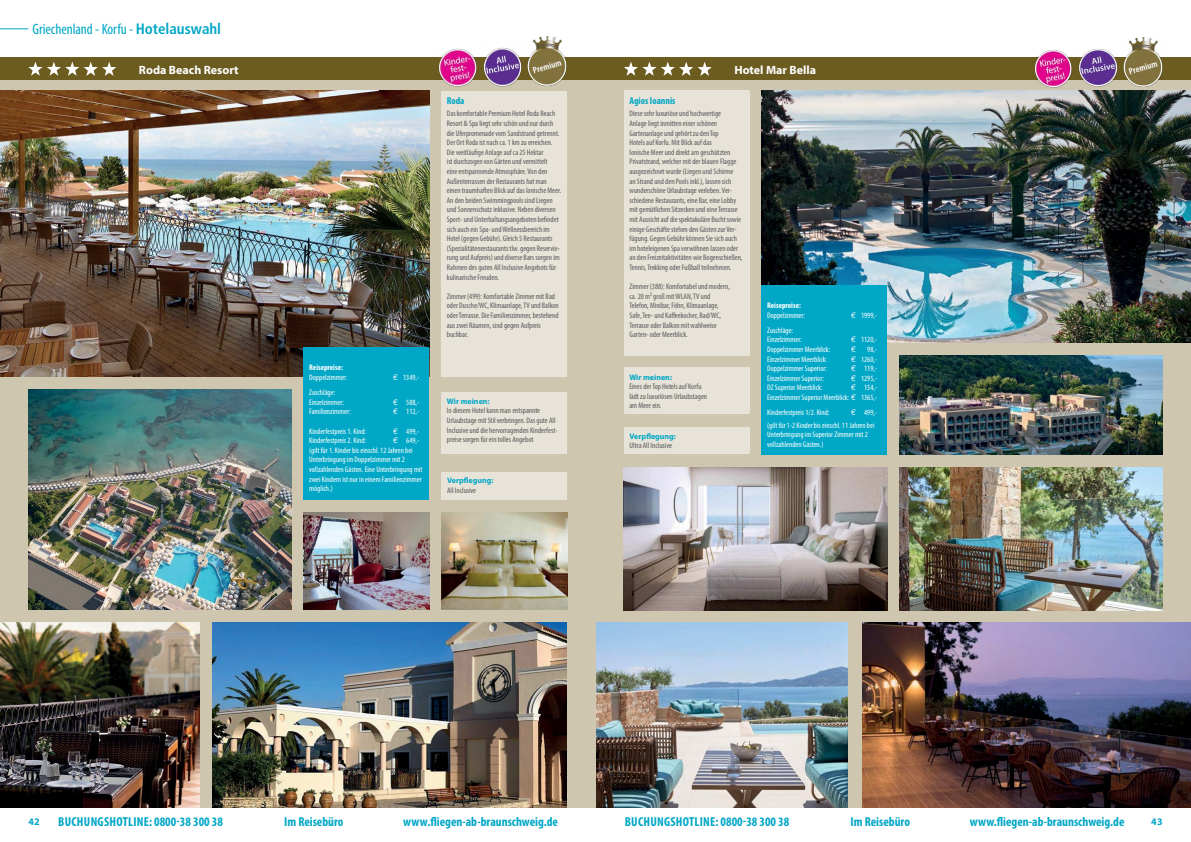
<style>
.page{position:relative;width:1191px;height:842px;background:#fff}
.page>*{position:absolute;margin:0;border:0;box-sizing:border-box;transform-origin:0 0}
.t1{font:condensed 15px "Myriad Pro";letter-spacing:-.005em;color:#00a7c6}
.t2{font:700 condensed 13px "Myriad Pro";color:#00a7c6}
.t3{font:700 condensed 13px "Myriad Pro";letter-spacing:.02em;color:#00a7c6}
.t4{font:700 12px "Myriad Pro";color:#fff}
.t5{font:700 condensed 10px "Myriad Pro";color:#00a7c6}
.t6{font:700 10px "Myriad Pro";color:#00a7c6}
.t7{font:condensed 8px/9.6px "Myriad Pro";color:#58595b}
.t8{font:condensed 8px/9.6px "Myriad Pro";color:#fff}
.t9{font:700 8px/9.6px "Myriad Pro";color:#00a7c6}
.t10{font:8px "Linotype Euro Font Ato F";color:#fff}
.s1{font-family:"Frutiger";font-weight:700}
.s2{font-weight:700}
.s3{font-family:"Linotype Euro Font Ato F";font-stretch:normal}
.s4{font-weight:700;font-stretch:normal;color:#00a7c6}
.s5{font-weight:400;font-stretch:condensed;color:#58595b}
</style>
<div class="page">
<div style="left:595px;top:60px;width:596px;height:748px;background:#cfc6b0"></div>
<div style="left:595px;top:57px;width:596px;height:23px;background:#6c5c20"></div>
<svg style="left:624px;top:62px;width:87px;height:14px"></svg>
<img style="left:761px;top:91px;width:430px;height:252px">
<img style="left:899px;top:356px;width:263px;height:98px">
<img style="left:623px;top:467px;width:264px;height:143px">
<img style="left:596px;top:622px;width:252px;height:185px">
<img style="left:862px;top:622px;width:329px;height:186px">
<img style="left:899px;top:467px;width:263px;height:144px">
<div style="left:761px;top:285px;width:126px;height:169px;background:#00a7c6"></div>
<div style="left:623px;top:368px;width:126px;height:46px;background:#e7e3d8"></div>
<div style="left:624px;top:427px;width:125px;height:27px;background:#e7e3d8"></div>
<div style="left:624px;top:91px;width:125px;height:265px;background:#e7e3d8"></div>
<svg style="left:0;top:28px;width:28px;height:1px"></svg>
<img style="left:1123px;top:37px;width:40px;height:50px">
<div style="left:0;top:60px;width:595px;height:748px;background:#cfc6b0"></div>
<div style="left:0;top:57px;width:595px;height:23px;background:#6c5c20"></div>
<svg style="left:28px;top:62px;width:88px;height:14px"></svg>
<img style="left:0;top:91px;width:429px;height:286px">
<img style="left:28px;top:389px;width:264px;height:220px">
<img style="left:213px;top:622px;width:354px;height:186px">
<img style="left:441px;top:512px;width:126px;height:97px">
<div style="left:303px;top:347px;width:126px;height:153px;background:#00a7c6"></div>
<div style="left:441px;top:392px;width:126px;height:61px;background:#e7e3d8"></div>
<div style="left:441px;top:472px;width:126px;height:27px;background:#e7e3d8"></div>
<div style="left:441px;top:91px;width:126px;height:286px;background:#e7e3d8"></div>
<img style="left:527px;top:37px;width:40px;height:49px">
<img style="left:303px;top:512px;width:126px;height:97px">
<img style="left:0;top:622px;width:200px;height:186px">
<img style="left:484px;top:47px;width:38px;height:40px">
<img style="left:1079px;top:48px;width:39px;height:39px">
<img style="left:439px;top:48px;width:38px;height:39px">
<img style="left:1035px;top:49px;width:37px;height:39px">
<p class="t1" style="left:33px;top:20px;width:190px">Griechenland - Korfu - <span class="s1">Hotelauswahl</span></p>
<p class="t4" style="left:139px;top:62px;width:101px">Roda Beach Resort</p>
<p class="t8" style="left:309px;top:363px;width:39px"><span class="s2">Reisepreise:<br></span>Doppelzimmer:</p>
<p class="t8" style="left:393px;top:372px;width:27px"><span class="s3">C</span> 1349,-</p>
<p class="t8" style="left:309px;top:388px;width:36px">Zuschläge:<br>Einzelzimmer:</p>
<p class="t8" style="left:393px;top:397px;width:27px"><span class="s3">C</span> 588,-</p>
<p class="t8" style="left:309px;top:407px;width:43px">Familienzimmer:</p>
<p class="t8" style="left:393px;top:407px;width:27px"><span class="s3">C</span> 112,-</p>
<p class="t8" style="left:309px;top:426px;width:58px">Kinderfestpreis 1. Kind:</p>
<p class="t8" style="left:393px;top:426px;width:27px"><span class="s3">C</span> 499,-</p>
<p class="t8" style="left:309px;top:436px;width:58px">Kinderfestpreis 2. Kind:</p>
<p class="t8" style="left:309px;top:436px;width:115px;text-indent:84px"><span class="s3">C</span> 649,- (gilt für 1. Kinder bis einschl. 12 Jahren bei<br>Unterbringung im Doppelzimmer mit 2 vollzahlenden Gästen. Eine Unterbringung mit zwei Kindern ist nur in einem Familienzimmer möglich.)</p>
<p class="t5" style="left:447px;top:94px;width:19px">Roda</p>
<p class="t7" style="left:447px;top:109px;width:116px">Das komfortable Premium Hotel Roda Beach Resort &amp; Spa liegt sehr schön und nur durch die Uferpromenade vom Sandstrand getrennt.<br>Der Ort Roda ist nach ca. 1 km zu erreichen.<br>Die weitläufige Anlage auf ca 25 Hektar<br>ist durchzogen von Gärten und vermittelt<br>eine entspannende Atmosphäre. Von den Außenterrassen der Restaurants hat man einen traumhaften Blick auf das Ionische Meer.<br>An den beiden Swimmingpools sind Liegen und Sonnenschutz inklusive. Neben diversen Sport- und Unterhaltungsangeboten befindet sich auch ein Spa- und Wellnessbereich im Hotel (gegen Gebühr). Gleich 5 Restaurants (Spezialitätenrestaurants tlw. gegen Reservie&shy;rung und Aufpreis) und diverse Bars sorgen im Rahmen des guten All Inclusive Angebots für kulinarische Freuden.</p>
<p class="t7" style="left:447px;top:291px;width:113px">Zimmer (499): Komfortable Zimmer mit Bad oder Dusche/WC, Klimaanlage, TV und Balkon oder Terrasse. Die Familienzimmer, bestehend aus zwei Räumen, sind gegen Aufpreis buchbar.</p>
<p class="t7" style="left:447px;top:396px;width:112px"><span class="s4">Wir meinen:<br></span>In diesem Hotel kann man entspannte Urlaubstage mit Stil verbringen. Das gute All Inclusive und die hervorragenden Kinderfest&shy;preise sorgen für ein tolles Angebot</p>
<p class="t9" style="left:447px;top:476px;width:48px">Verpflegung:<br><span class="s5">All Inclusive</span></p>
<p class="t4" style="left:734px;top:62px;width:83px">Hotel Mar Bella</p>
<p class="t5" style="left:629px;top:94px;width:47px">Agios Ioannis</p>
<p class="t7" style="left:629px;top:109px;width:114px">Diese sehr luxuriöse und hochwertige<br>Anlage liegt inmitten einer schönen Gartenanlage und gehört zu den Top<br>Hotels auf Korfu. Mit Blick auf das<br>lonische Meer und direkt am geschützten Privatstrand, welcher mit der blauen Flagge ausgezeichnet wurde (Liegen und Schirme<br>an Strand und den Pools inkl.), lassen sich wunderschöne Urlaubstage verleben. Ver&shy;schiedene Restaurants, eine Bar, eine Lobby mit gemütlichen Sitzecken und eine Terrasse mit Aussicht auf die spektakuläre Bucht sowie einige Geschäfte stehen den Gästen zur Ver&shy;fügung. Gegen Gebühr können Sie sich auch im hoteleigenen Spa verwöhnen lassen oder an den Freizeitaktivitäten wie Bogenschießen, Tennis, Trekking oder Fußball teilnehmen.</p>
<p class="t7" style="left:629px;top:282px;width:102px">Zimmer (388): Komfortabel und modern, ca. 20 m² groß mit WLAN, TV und Telefon, Minibar, Föhn, Klimaanlage, Safe, Tee- und Kaffeekocher, Bad/WC, Terrasse oder Balkon mit wahlweise Garten- oder Meerblick.</p>
<p class="t7" style="left:629px;top:372px;width:79px"><span class="s4">Wir meinen:<br></span>Eines der Top Hotels auf Korfu lädt zu luxuriösen Urlaubstagen am Meer ein.</p>
<p class="t7" style="left:629px;top:431px;width:48px"><span class="s4">Verpflegung:<br></span>Ultra All Inclusive</p>
<p class="t8" style="left:767px;top:300px;width:39px"><span class="s2">Reisepreise:<br></span>Doppelzimmer:</p>
<p class="t8" style="left:851px;top:310px;width:27px"><span class="s3">C</span> 1999,-</p>
<p class="t8" style="left:767px;top:325px;width:36px">Zuschläge:<br>Einzelzimmer:</p>
<p class="t8" style="left:851px;top:335px;width:27px"><span class="s3">C</span> 1120,-</p>
<p class="t8" style="left:767px;top:344px;width:65px">Doppelzimmer Meerblick:</p>
<p class="t10" style="left:851px;top:345px;width:6px">C</p>
<p class="t8" style="left:867px;top:344px;width:11px">98,-</p>
<p class="t8" style="left:767px;top:354px;width:61px">Einzelzimmer Meerblick:</p>
<p class="t8" style="left:851px;top:354px;width:27px"><span class="s3">C</span> 1260,-</p>
<p class="t8" style="left:767px;top:364px;width:61px">Doppelzimmer Superior:</p>
<p class="t8" style="left:851px;top:364px;width:27px"><span class="s3">C</span> 119,-</p>
<p class="t8" style="left:767px;top:373px;width:58px">Einzelzimmer Superior:</p>
<p class="t8" style="left:851px;top:373px;width:27px"><span class="s3">C</span> 1295,-</p>
<p class="t8" style="left:767px;top:383px;width:57px">DZ Superior Meerblick:</p>
<p class="t8" style="left:767px;top:383px;width:111px;text-align:right"><span class="s3">C</span> 154,-<br>Einzelzimmer Superior Meerblick: <span class="s3">C</span> 1365,-</p>
<p class="t8" style="left:767px;top:408px;width:64px">Kinderfestpreis 1/2. Kind:</p>
<p class="t8" style="left:767px;top:406px;width:111px;line-height:12.4px;text-indent:84px"><span class="s3">C</span> 499,- (gilt für 1-2 Kinder bis einschl. 11 Jahren bei</p>
<p class="t8" style="left:767px;top:430px;width:102px">Unterbringung im Superior Zimmer mit 2 vollzahlenden Gästen.)</p>
<p class="t6" style="left:28px;top:815px;width:13px">42</p>
<p class="t3" style="left:58px;top:814px;width:198px">Buchungshotline: 0800-38 300 38 I</p>
<p class="t2" style="left:287px;top:814px;width:58px">m Reisebüro</p>
<p class="t2" style="left:403px;top:814px;width:156px">www.fliegen-ab-braunschweig.de</p>
<p class="t3" style="left:624px;top:814px;width:198px">Buchungshotline: 0800-38 300 38 I</p>
<p class="t2" style="left:854px;top:814px;width:58px">m Reisebüro</p>
<p class="t2" style="left:969px;top:814px;width:156px">www.fliegen-ab-braunschweig.de</p>
<p class="t6" style="left:1151px;top:815px;width:13px">43</p>
</div>
